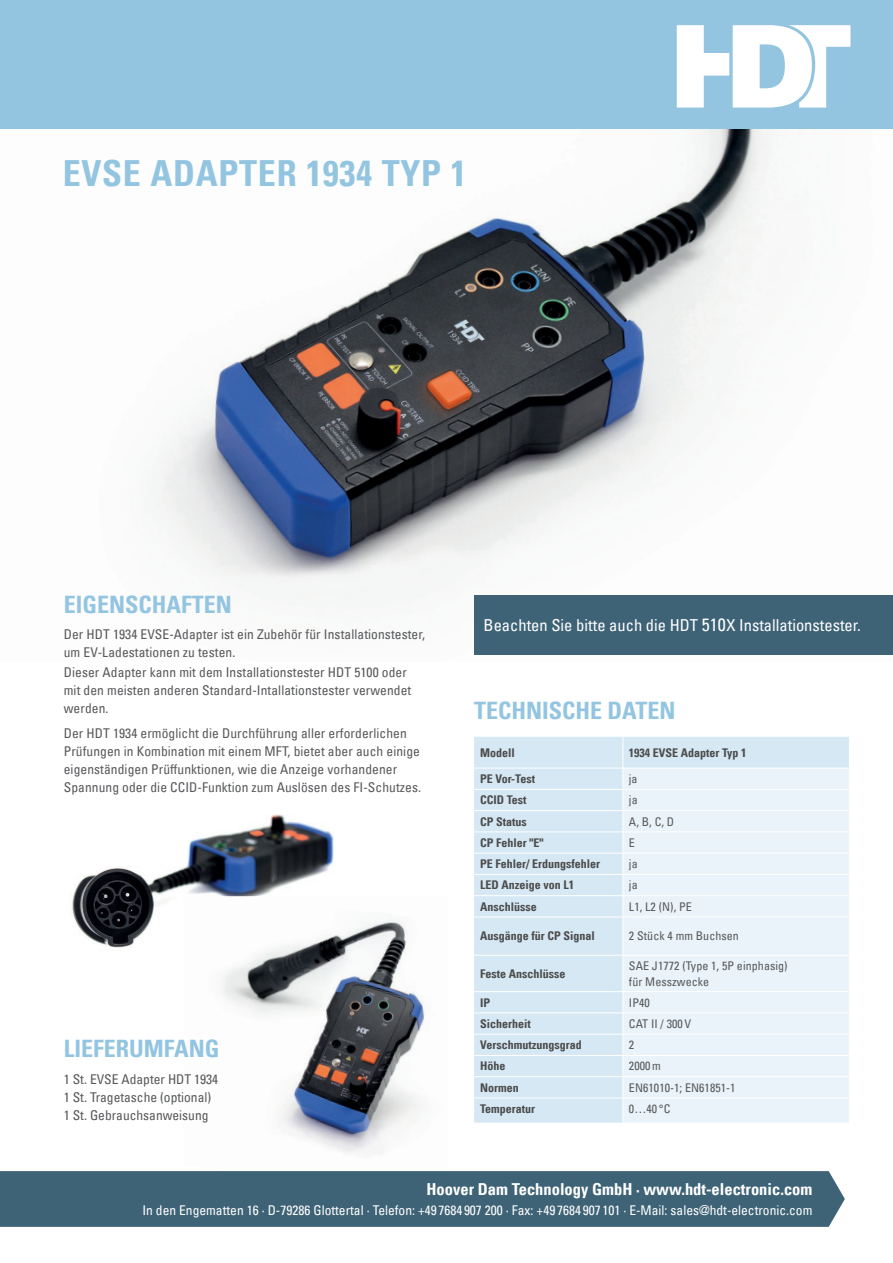
<style>
.page{position:relative;width:893px;height:1263px;background:#fff}
.page>*{position:absolute;margin:0;border:0;box-sizing:border-box;transform-origin:0 0}
.t1{font:36px "Univers Com 67 Bold Cond";letter-spacing:.02em;color:#93c5e1}
.t2{font:24px "Univers Com 67 Bold Cond";color:#93c5e1}
.t3{font:condensed 16.5px "Univers Com 57";color:#fff}
.t4{font:16.5px "Univers Com 67 Bold Cond";color:#fff}
.t5{font:condensed 13.5px/18px "Univers Com 57";letter-spacing:.005em;color:#57585a}
.t6{font:condensed 13.5px "Univers Com 57";color:#fff}
.t7{font:12px "Univers Com 67 Bold Cond";color:#4b4c4d}
.t8{font:condensed 12px/15.8px "Univers Com 57";letter-spacing:.005em;color:#57585a}
.s1{font-size:18px}
</style>
<div class="page">
<img style="left:72px;top:814px;width:262px;height:134px">
<img style="left:184px;top:896px;width:241px;height:257px">
<img style="left:0;top:128px;width:893px;height:484px">
<div style="left:0;top:1171px;width:845px;height:56px;background:#3e6376"></div>
<div style="left:0;top:0;width:893px;height:128px;background:#93c5e1"></div>
<svg style="left:677px;top:25px;width:173px;height:83px"></svg>
<div style="left:474px;top:737px;width:375px;height:386px;background:#d6e8f3"></div>
<div style="left:624px;top:769px;width:225px;height:354px;background:#eaf3f9"></div>
<hr style="left:474px;top:768px;width:149px;height:1px;background:#fff">
<hr style="left:623px;top:768px;width:226px;height:1px;background:#fff">
<hr style="left:474px;top:789px;width:149px;height:1px;background:#fff">
<hr style="left:623px;top:789px;width:226px;height:1px;background:#fff">
<hr style="left:474px;top:810px;width:149px;height:1px;background:#fff">
<hr style="left:623px;top:810px;width:226px;height:1px;background:#fff">
<hr style="left:474px;top:832px;width:149px;height:1px;background:#fff">
<hr style="left:623px;top:832px;width:226px;height:1px;background:#fff">
<hr style="left:474px;top:853px;width:149px;height:1px;background:#fff">
<hr style="left:623px;top:853px;width:226px;height:1px;background:#fff">
<hr style="left:474px;top:874px;width:149px;height:1px;background:#fff">
<hr style="left:623px;top:874px;width:226px;height:1px;background:#fff">
<hr style="left:474px;top:895px;width:149px;height:1px;background:#fff">
<hr style="left:623px;top:895px;width:226px;height:1px;background:#fff">
<svg style="left:623px;top:769px;width:1px;height:148px"></svg>
<hr style="left:474px;top:917px;width:149px;height:1px;background:#fff">
<hr style="left:623px;top:917px;width:226px;height:1px;background:#fff">
<hr style="left:623px;top:917px;width:1px;height:38px;background:#fff">
<hr style="left:474px;top:955px;width:149px;height:1px;background:#fff">
<hr style="left:623px;top:955px;width:226px;height:1px;background:#fff">
<hr style="left:623px;top:955px;width:1px;height:36px;background:#fff">
<hr style="left:474px;top:991px;width:149px;height:1px;background:#fff">
<hr style="left:623px;top:991px;width:226px;height:1px;background:#fff">
<hr style="left:474px;top:1013px;width:149px;height:1px;background:#fff">
<hr style="left:623px;top:1013px;width:226px;height:1px;background:#fff">
<hr style="left:474px;top:1034px;width:149px;height:1px;background:#fff">
<hr style="left:623px;top:1034px;width:226px;height:1px;background:#fff">
<hr style="left:474px;top:1055px;width:149px;height:1px;background:#fff">
<hr style="left:623px;top:1055px;width:226px;height:1px;background:#fff">
<hr style="left:474px;top:1076px;width:149px;height:1px;background:#fff">
<hr style="left:623px;top:1076px;width:226px;height:1px;background:#fff">
<hr style="left:474px;top:1098px;width:149px;height:1px;background:#fff">
<hr style="left:623px;top:1098px;width:226px;height:1px;background:#fff">
<svg style="left:623px;top:992px;width:1px;height:131px"></svg>
<hr style="left:623px;top:737px;width:1px;height:31px;background:#fff">
<div style="left:474px;top:595px;width:419px;height:60px;background:#3e6376"></div>
<h1 class="t1" style="left:63px;top:151px;width:405px">EVSE ADAPTER 1934 TYP 1</h1>
<h2 class="t2" style="left:64px;top:589px;width:170px">EIGENSCHAFTEN</h2>
<p class="t5" style="left:64px;top:625px;width:363px">Der HDT 1934 EVSE-Adapter ist ein Zubehör für Installationstester, um EV-Ladestationen zu testen.</p>
<p class="t5" style="left:64px;top:663px;width:349px">Dieser Adapter kann mit dem Installationstester HDT 5100 oder mit den meisten anderen Standard-Intallationstester verwendet werden.</p>
<p class="t5" style="left:64px;top:724px;width:359px">Der HDT 1934 ermöglicht die Durchführung aller erforderlichen Prüfungen in Kombination mit einem MFT, bietet aber auch einige eigenständigen Prüffunktionen, wie die Anzeige vorhandener Spannung oder die CCID-Funktion zum Auslösen des FI-Schutzes.</p>
<h2 class="t2" style="left:64px;top:1034px;width:157px">LIEFERUMFANG</h2>
<p class="t5" style="left:64px;top:1070px;width:156px">1 St. EVSE Adapter HDT 1934<br>1 St. Tragetasche (optional)<br>1 St. Gebrauchsanweisung</p>
<p class="t3" style="left:484px;top:615px;width:379px">Beachten Sie bitte auch die HDT <span class="s1">510</span>X Installationstester.</p>
<h2 class="t2" style="left:474px;top:696px;width:203px">TECHNISCHE DATEN</h2>
<p class="t7" style="left:480px;top:745px;width:36px">Modell</p>
<p class="t7" style="left:629px;top:745px;width:119px">1934 EVSE Adapter Typ 1</p>
<p class="t7" style="left:480px;top:771px;width:56px">PE Vor-Test</p>
<p class="t8" style="left:629px;top:771px;width:10px">ja</p>
<p class="t7" style="left:480px;top:793px;width:48px">CCID Test</p>
<p class="t8" style="left:629px;top:792px;width:10px">ja</p>
<p class="t7" style="left:480px;top:814px;width:48px">CP Status</p>
<p class="t8" style="left:629px;top:813px;width:47px">A, B, C, D</p>
<p class="t7" style="left:480px;top:835px;width:65px">CP Fehler "E"</p>
<p class="t8" style="left:629px;top:834px;width:7px">E</p>
<p class="t7" style="left:480px;top:856px;width:121px">PE Fehler/ Erdungsfehler</p>
<p class="t8" style="left:629px;top:856px;width:10px">ja</p>
<p class="t7" style="left:480px;top:878px;width:95px">LED Anzeige von L1</p>
<p class="t8" style="left:629px;top:877px;width:10px">ja</p>
<p class="t7" style="left:480px;top:899px;width:58px">Anschlüsse</p>
<p class="t8" style="left:629px;top:898px;width:64px">L1, L2 (N), PE</p>
<p class="t7" style="left:480px;top:929px;width:116px">Ausgänge für CP Signal</p>
<p class="t8" style="left:629px;top:928px;width:112px">2 Stück 4 mm Buchsen</p>
<p class="t7" style="left:480px;top:966px;width:87px">Feste Anschlüsse</p>
<p class="t8" style="left:629px;top:957px;width:160px">SAE J1772 (Type 1, 5P einphasig) für Messzwecke</p>
<p class="t7" style="left:480px;top:995px;width:12px">IP</p>
<p class="t8" style="left:629px;top:994px;width:22px">IP40</p>
<p class="t7" style="left:480px;top:1016px;width:52px">Sicherheit</p>
<p class="t8" style="left:629px;top:1015px;width:64px">CAT II / 300V</p>
<p class="t7" style="left:480px;top:1037px;width:103px">Verschmutzungsgrad</p>
<p class="t8" style="left:629px;top:1037px;width:7px">2</p>
<p class="t7" style="left:480px;top:1059px;width:27px">Höhe</p>
<p class="t8" style="left:629px;top:1058px;width:33px">2000m</p>
<p class="t7" style="left:480px;top:1080px;width:40px">Normen</p>
<p class="t8" style="left:629px;top:1079px;width:108px">EN61010-1; EN61851-1</p>
<p class="t7" style="left:480px;top:1102px;width:57px">Temperatur</p>
<p class="t8" style="left:629px;top:1101px;width:43px">0…40 °C</p>
<p class="t4" style="left:427px;top:1179px;width:387px">Hoover Dam Technology GmbH · www.hdt-electronic.com</p>
<p class="t6" style="left:142px;top:1201px;width:671px">In den Engematten 16 · D-79286 Glottertal · Telefon: +49 7684 907 200 · Fax: +49 7684 907 101 · E-Mail: sales@hdt-electronic.com</p>
</div>
